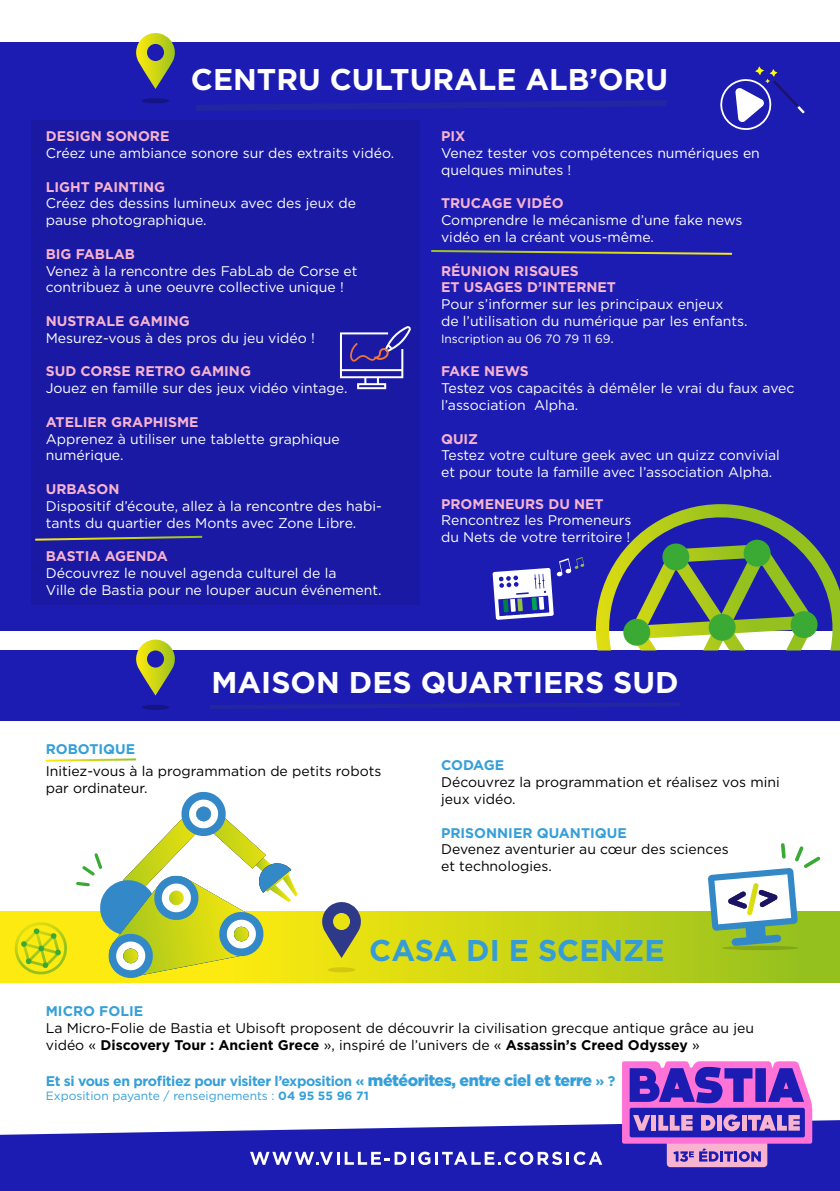
<style>
.page{position:relative;width:840px;height:1191px;background:#fff}
.page>*{position:absolute;margin:0;border:0;box-sizing:border-box;transform-origin:0 0}
.t1{font:700 30px "Gotham";color:#fff}
.t2{font:700 30px "Gotham";color:#349dd7}
.t3{font:14px/16.8px "Gotham";color:#fff}
.t4{font:14px/16.8px "Gotham";color:#000}
.t5{font:700 14px/16.8px "Gotham";color:#f7b3cf}
.t6{font:700 14px "Gotham";letter-spacing:-.025em;color:#359fd9}
.t7{font:700 14px "Gotham";color:#359fd9}
.t8{font:12px "Gotham";color:#359fd9}
.t9{font:12px "Gotham";color:#fff}
.s1{font-size:14px}
.s2{font-weight:700}
.s3{font-weight:900;font-size:16px}
</style>
<div class="page">
<div style="left:0;top:43px;width:839px;height:588px;background:#1c1cb3"></div>
<div style="left:31px;top:120px;width:389px;height:484px;background:#1919a4"></div>
<div style="left:0;top:650px;width:839px;height:71px;background:#1c1cb3"></div>
<svg style="left:0;top:911px;width:839px;height:71px;background:#c9d416"></svg>
<svg style="left:136px;top:33px;width:39px;height:56px"></svg>
<div style="left:142px;top:98px;width:27px;height:5px;background:#141484;border-radius:50%"></div>
<svg style="left:136px;top:639px;width:39px;height:56px"></svg>
<div style="left:142px;top:705px;width:27px;height:5px;background:#141484;border-radius:50%"></div>
<svg style="left:322px;top:902px;width:38px;height:56px;background:#848762"></svg>
<div style="left:327px;top:967px;width:28px;height:5px;background:#d2ca0e;border-radius:50%"></div>
<svg style="left:0;top:1120px;width:839px;height:71px;background:#3939bc"></svg>
<svg style="left:250px;top:1151px;width:352px;height:14px"></svg>
<svg style="left:14px;top:922px;width:53px;height:55px;background:#d9dc15"></svg>
<svg style="left:35px;top:535px;width:168px;height:6px"></svg>
<svg style="left:45px;top:758px;width:92px;height:4px"></svg>
<svg style="left:196px;top:100px;width:471px;height:11px"></svg>
<svg style="left:210px;top:702px;width:471px;height:7px"></svg>
<svg style="left:431px;top:250px;width:301px;height:5px"></svg>
<svg style="left:721px;top:945px;width:77px;height:5px"></svg>
<svg style="left:720px;top:66px;width:84px;height:64px"></svg>
<svg style="left:707px;top:843px;width:115px;height:103px"></svg>
<svg style="left:74px;top:791px;width:223px;height:189px"></svg>
<svg style="left:340px;top:326px;width:70px;height:63px"></svg>
<svg style="left:621px;top:1061px;width:190px;height:106px;background:#8a56c4"></svg>
<svg style="left:492px;top:504px;width:347px;height:146px"></svg>
<p class="t1" style="left:191px;top:60px;width:478px">CENTRU CULTURALE ALB’ORU</p>
<p class="t5" style="left:46px;top:128px;width:125px">DESIGN SONORE</p>
<p class="t3" style="left:46px;top:144px;width:350px">Créez une ambiance sonore sur des extraits vidéo.</p>
<p class="t5" style="left:46px;top:178px;width:121px">LIGHT PAINTING</p>
<p class="t3" style="left:46px;top:195px;width:312px">Créez des dessins lumineux avec des jeux de pause photographique.</p>
<p class="t5" style="left:46px;top:245px;width:91px">BIG FABLAB</p>
<p class="t3" style="left:46px;top:262px;width:313px">Venez à la rencontre des FabLab de Corse et contribuez à une oeuvre collective unique !</p>
<p class="t5" style="left:46px;top:312px;width:145px">NUSTRALE GAMING</p>
<p class="t3" style="left:46px;top:329px;width:270px">Mesurez-vous à des pros du jeu vidéo !</p>
<p class="t5" style="left:46px;top:363px;width:207px">SUD CORSE RETRO GAMING</p>
<p class="t3" style="left:46px;top:379px;width:303px">Jouez en famille sur des jeux vidéo vintage.</p>
<p class="t5" style="left:46px;top:413px;width:154px">ATELIER GRAPHISME</p>
<p class="t3" style="left:46px;top:430px;width:295px">Apprenez à utiliser une tablette graphique numérique.</p>
<p class="t5" style="left:46px;top:480px;width:75px">URBASON</p>
<p class="t3" style="left:46px;top:497px;width:337px">Dispositif d’écoute, allez à la rencontre des habi&shy;tants du quartier des Monts avec Zone Libre.</p>
<p class="t5" style="left:46px;top:548px;width:123px">BASTIA AGENDA</p>
<p class="t3" style="left:46px;top:564px;width:337px">Découvrez le nouvel agenda culturel de la<br>Ville de Bastia pour ne louper aucun événement.</p>
<p class="t5" style="left:441px;top:128px;width:26px">PIX</p>
<p class="t3" style="left:441px;top:144px;width:320px">Venez tester vos compétences numériques en quelques minutes !</p>
<p class="t5" style="left:441px;top:195px;width:124px">TRUCAGE VIDÉO</p>
<p class="t3" style="left:441px;top:211px;width:303px">Comprendre le mécanisme d’une fake news vidéo en la créant vous-même.</p>
<p class="t5" style="left:441px;top:262px;width:176px">RÉUNION RISQUES<br>ET USAGES D’INTERNET</p>
<p class="t3" style="left:441px;top:295px;width:308px">Pour s’informer sur les principaux enjeux<br>de l’utilisation du numérique par les enfants.</p>
<p class="t9" style="left:441px;top:331px;width:174px">Inscription au 06 70 79 11 69<span class="s1">.</span></p>
<p class="t5" style="left:441px;top:363px;width:89px">FAKE NEWS</p>
<p class="t3" style="left:441px;top:379px;width:354px">Testez vos capacités à démêler le vrai du faux avec l’association Alpha.</p>
<p class="t5" style="left:441px;top:430px;width:39px">QUIZ</p>
<p class="t3" style="left:441px;top:447px;width:340px">Testez votre culture geek avec un quizz convivial et pour toute la famille avec l’association Alpha.</p>
<p class="t5" style="left:441px;top:495px;width:164px">PROMENEURS DU NET</p>
<p class="t3" style="left:441px;top:511px;width:192px">Rencontrez les Promeneurs du Nets de votre territoire !</p>
<p class="t1" style="left:211px;top:663px;width:468px">MAISON DES QUARTIERS SUD</p>
<p class="t7" style="left:46px;top:739px;width:91px">ROBOTIQUE</p>
<p class="t4" style="left:46px;top:762px;width:337px">Initiez-vous à la programmation de petits robots par ordinateur.</p>
<p class="t6" style="left:441px;top:756px;width:64px">CODAGE</p>
<p class="t4" style="left:441px;top:773px;width:340px">Découvrez la programmation et réalisez vos mini jeux vidéo.</p>
<p class="t7" style="left:441px;top:823px;width:187px">PRISONNIER QUANTIQUE</p>
<p class="t4" style="left:441px;top:840px;width:289px">Devenez aventurier au cœur des sciences et technologies.</p>
<p class="t2" style="left:369px;top:930px;width:297px">CASA DI E SCENZE</p>
<p class="t7" style="left:46px;top:1001px;width:99px">MICRO FOLIE</p>
<p class="t4" style="left:46px;top:1019px;width:709px">La Micro-Folie de Bastia et Ubisoft proposent de découvrir la civilisation grecque antique grâce au jeu vidéo « <span class="s2">Discovery Tour : Ancient Grece</span> », inspiré de l’univers de « <span class="s2">Assassin’s Creed Odyssey</span> »</p>
<p class="t6" style="left:46px;top:1071px;width:571px">Et si vous en profitiez pour visiter l’exposition « <span class="s3">météorites, entre ciel et terre</span> » ?</p>
<p class="t8" style="left:46px;top:1088px;width:324px">Exposition payante / renseignements : <span class="s2">04 95 55 96 71</span></p>
</div>
